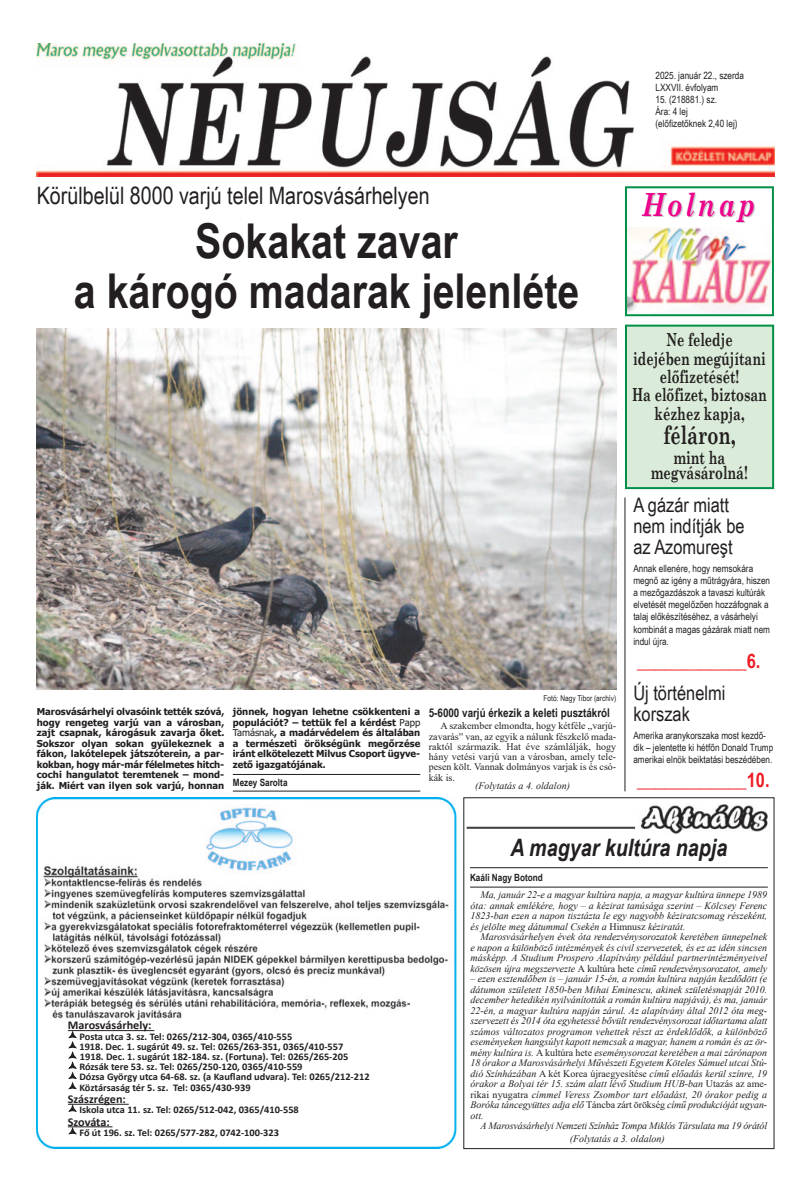
<style>
.page{position:relative;width:811px;height:1191px;background:#fff}
.page>*{position:absolute;margin:0;border:0;box-sizing:border-box;transform-origin:0 0}
.t1{font:700 48px/50px "Arial Narrow";color:#231f20;text-align:center}
.t2{font:italic 700 32px "Century Schoolbook";letter-spacing:.105em;color:#ed028c;scale:.81 1}
.t3{font:700 25.4px "Century Schoolbook";color:#231f20;scale:.71 1}
.t4{font:24px "Arial Narrow";color:#231f20}
.t5{font:italic 700 24px "Arial Narrow";color:#231f20}
.t6{font:20px/21.1px "Arial Narrow";color:#231f20}
.t7{font:700 20px "Arial Narrow";color:#ee1d23}
.t8{font:700 18.1px/15.5px "Century Schoolbook";color:#231f20;text-align:center;scale:.71 1}
.t9{font:700 12px "Arial Narrow";color:#231f20}
.t10{font:700 12px "Calibri";color:#231f20}
.t11{font:700 10.2px "Calibri";color:#231f20}
.t12{font:italic 10px/10.5px "Times New Roman";letter-spacing:-.01em;color:#231f20;text-align:justify}
.t13{font:10px/12.1px "Arial Narrow";color:#231f20}
.t14{font:10px/10.3px "Times New Roman";color:#231f20;text-align:justify}
.t15{font:700 10px "Arial Narrow";color:#231f20}
.t16{font:700 9.5px/10.5px "Tahoma";color:#231f20;text-align:justify}
.t17{font:8px "Arial Narrow";color:#231f20}
.s1{font-weight:400}
.s2{font-style:normal}
</style>
<div class="page">
<img style="left:37px;top:44px;width:737px;height:133px">
<img style="left:466px;top:804px;width:302px;height:30px">
<hr style="left:470px;top:887px;width:298px;height:1px;background:#231f20">
<hr style="left:470px;top:867px;width:298px;height:1px;background:#231f20">
<img style="left:37px;top:797px;width:420px;height:351px">
<div style="left:68px;top:1020px;width:361px;height:123px;background:#fff"></div>
<hr style="left:68px;top:1030px;width:86px;height:1px;background:#231f20">
<hr style="left:68px;top:1103px;width:61px;height:1px;background:#231f20">
<hr style="left:68px;top:1126px;width:44px;height:1px;background:#231f20">
<div style="left:204px;top:801px;width:93px;height:72px;background:#fff"></div>
<img style="left:206px;top:807px;width:87px;height:64px">
<img style="left:37px;top:328px;width:579px;height:362px">
<hr style="left:625px;top:497px;width:1px;height:294px;background:#231f20">
<div style="left:627px;top:327px;width:145px;height:160px;background:#daecd9"></div>
<div style="left:625px;top:325px;width:149px;height:164px;border:2px solid #008f46"></div>
<div style="left:625px;top:186px;width:149px;height:130px;border:2px solid #008f46"></div>
<img style="left:627px;top:227px;width:144px;height:86px">
<hr style="left:233px;top:791px;width:187px;height:1px;background:#231f20">
<hr style="left:233px;top:774px;width:187px;height:1px;background:#231f20">
<p class="t13" style="left:655px;top:69px;width:90px">2025. január 22., szerda</p>
<p class="t13" style="left:655px;top:81px;width:64px">LXXVII. évfolyam</p>
<p class="t13" style="left:655px;top:93px;width:63px">15. (218881.) sz.</p>
<p class="t13" style="left:655px;top:105px;width:34px">Ára: 4 lej</p>
<p class="t13" style="left:655px;top:117px;width:84px">(előfizetőknek 2,40 lej)</p>
<p class="t4" style="left:37px;top:182px;width:394px">Körülbelül 8000 varjú telel Marosvásárhelyen</p>
<p class="t1" style="left:74px;top:215px;width:507px">Sokakat zavar<br>a károgó madarak jelenléte</p>
<p class="t17" style="left:543px;top:694px;width:74px">Fotó: Nagy Tibor (archív)</p>
<p class="t16" style="left:37px;top:706px;width:189px">Marosvásárhelyi olvasóink tették szóvá, hogy rengeteg varjú van a városban, zajt csapnak, károgásuk zavarja őket.<br>Sokszor olyan sokan gyülekeznek a fákon, lakótelepek játszóterein, a par&shy;kokban, hogy már-már félelmetes hitch&shy;cochi hangulatot teremtenek – mond&shy;ják. Miért van ilyen sok varjú, honnan</p>
<p class="t16" style="left:233px;top:706px;width:189px">jönnek, hogyan lehetne csökkenteni a populációt? – tettük fel a kérdést <span class="s1">Papp Tamásnak</span>, a madárvédelem és általában a természeti örökségünk megőrzése iránt elkötelezett Milvus Csoport ügyve&shy;zető igazgatójának.</p>
<p class="t9" style="left:429px;top:705px;width:183px">5-6000 varjú érkezik a keleti pusztákról</p>
<p class="t14" style="left:429px;top:720px;width:189px;text-indent:12px">A szakember elmondta, hogy kétféle „varjú&shy;zavarás” van, az egyik a nálunk fészkelő mada&shy;raktól származik. Hat éve számlálják, hogy hány vetési varjú van a városban, amely tele&shy;pesen költ. Vannak dolmányos varjak is és csó&shy;kák is.</p>
<p class="t15" style="left:233px;top:776px;width:56px">Mezey Sarolta</p>
<p class="t12" style="left:475px;top:780px;width:97px">(Folytatás a 4. oldalon)</p>
<p class="t2" style="left:642px;top:184px;width:141px">Holnap</p>
<p class="t8" style="left:666px;top:332px;width:95px">Ne feledje</p>
<p class="t8" style="left:633px;top:350px;width:188px">idejében megújítani</p>
<p class="t8" style="left:660px;top:368px;width:113px">előfizetését!</p>
<p class="t8" style="left:632px;top:386px;width:192px">Ha előfizet, biztosan</p>
<p class="t8" style="left:654px;top:405px;width:128px">kézhez kapja,</p>
<p class="t3" style="left:663px;top:418px;width:103px">féláron,</p>
<p class="t8" style="left:651px;top:449px;width:138px">mint ha megvásárolná!</p>
<p class="t6" style="left:633px;top:494px;width:113px">A gázár miatt nem indítják be az Azomureşt</p>
<p class="t13" style="left:633px;top:562px;width:138px">Annak ellenére, hogy nemsokára megnő az igény a műtrágyára, hiszen a mezőgazdászok a tavaszi kultúrák elvetését megelőzően hozzáfognak a talaj előkészítéséhez, a vásárhelyi kombinát a magas gázárak miatt nem indul újra.</p>
<p class="t7" style="left:637px;top:650px;width:125px">____________6.</p>
<p class="t6" style="left:633px;top:682px;width:94px">Új történelmi korszak</p>
<p class="t13" style="left:633px;top:729px;width:141px">Amerika aranykorszaka most kezdő&shy;dik – jelentette ki hétfőn Donald Trump amerikai elnök beiktatási beszédében.</p>
<p class="t7" style="left:637px;top:768px;width:134px">____________10.</p>
<p class="t10" style="left:68px;top:1020px;width:85px">Marosvásárhely:</p>
<p class="t11" style="left:79px;top:1031px;width:214px">Posta utca 3. sz. Tel: 0265/212-304, 0365/410-555</p>
<p class="t11" style="left:79px;top:1042px;width:265px">1918. Dec. 1. sugárút 49. sz. Tel: 0265/263-351, 0365/410-557</p>
<p class="t11" style="left:80px;top:1052px;width:270px">1918. Dec. 1. sugárút 182-184. sz. (Fortuna). Tel: 0265/265-205</p>
<p class="t11" style="left:79px;top:1062px;width:225px">Rózsák tere 53. sz. Tel: 0265/250-120, 0365/410-559</p>
<p class="t11" style="left:79px;top:1072px;width:292px">Dózsa György utca 64-68. sz. (a Kaufland udvara). Tel: 0265/212-212</p>
<p class="t11" style="left:79px;top:1083px;width:173px">Köztársaság tér 5. sz. Tel: 0365/430-939</p>
<p class="t10" style="left:68px;top:1094px;width:60px">Szászrégen:</p>
<p class="t11" style="left:79px;top:1105px;width:221px">Iskola utca 11. sz. Tel: 0265/512-042, 0365/410-558</p>
<p class="t10" style="left:68px;top:1116px;width:43px">Szováta:</p>
<p class="t11" style="left:79px;top:1128px;width:201px">Fő út 196. sz. Tel: 0265/577-282, 0742-100-323</p>
<p class="t5" style="left:510px;top:834px;width:218px">A magyar kultúra napja</p>
<p class="t12" style="left:470px;top:889px;width:298px;text-indent:10px">Ma, január 22-e a magyar kultúra napja, a magyar kultúra ünnepe 1989 óta: annak emlékére, hogy – a kézirat tanúsága szerint – Kölcsey Ferenc 1823-ban ezen a napon tisztázta le egy nagyobb kéziratcsomag részeként, és jelölte meg dátummal Csekén a <span class="s2">Himnusz</span> kéziratát.</p>
<p class="t12" style="left:470px;top:931px;width:298px;text-indent:10px">Marosvásárhelyen évek óta rendezvénysorozatok keretében ünnepelnek e napon a különböző intézmények és civil szervezetek, és ez az idén sincsen másképp. A Studium Prospero Alapítvány például partnerintézményeivel közösen újra megszervezte <span class="s2">A kultúra hete</span> című rendezvénysorozatot, amely</p>
<p class="t12" style="left:470px;top:973px;width:298px">– ezen esztendőben is – január 15-én, a román kultúra napján kezdődött (e dátumon született 1850-ben Mihai Eminescu, akinek születésnapját 2010. december hetedikén nyilvánították a román kultúra napjává), és ma, január 22-én, a magyar kultúra napján zárul. Az alapítvány által 2012 óta meg&shy;szervezett és 2014 óta egyhetessé bővült rendezvénysorozat időtartama alatt számos változatos programon vehettek részt az érdeklődők, a különböző eseményeken hangsúlyt kapott nemcsak a magyar, hanem a román és az ör&shy;mény kultúra is. <span class="s2">A kultúra hete</span> eseménysorozat keretében a mai zárónapon 18 órakor a Marosvásárhelyi Művészeti Egyetem Köteles Sámuel utcai Stú&shy;dió Színházában <span class="s2">A két Korea újraegyesítése</span> című előadás kerül színre, 19 órakor a Bolyai tér 15. szám alatt lévő Studium HUB-ban <span class="s2">Utazás az ame&shy;rikai nyugatra</span> címmel Veress Zsombor tart előadást, 20 órakor pedig a Boróka táncegyüttes adja elő <span class="s2">Táncba zárt örökség</span> című produkcióját ugyan&shy;ott.</p>
<p class="t12" style="left:480px;top:1120px;width:288px">A Marosvásárhelyi Nemzeti Színház Tompa Miklós Társulata ma 19 órától</p>
<p class="t15" style="left:470px;top:871px;width:74px">Kaáli Nagy Botond</p>
<p class="t12" style="left:570px;top:1133px;width:96px">(Folytatás a 3. oldalon)</p>
</div>
